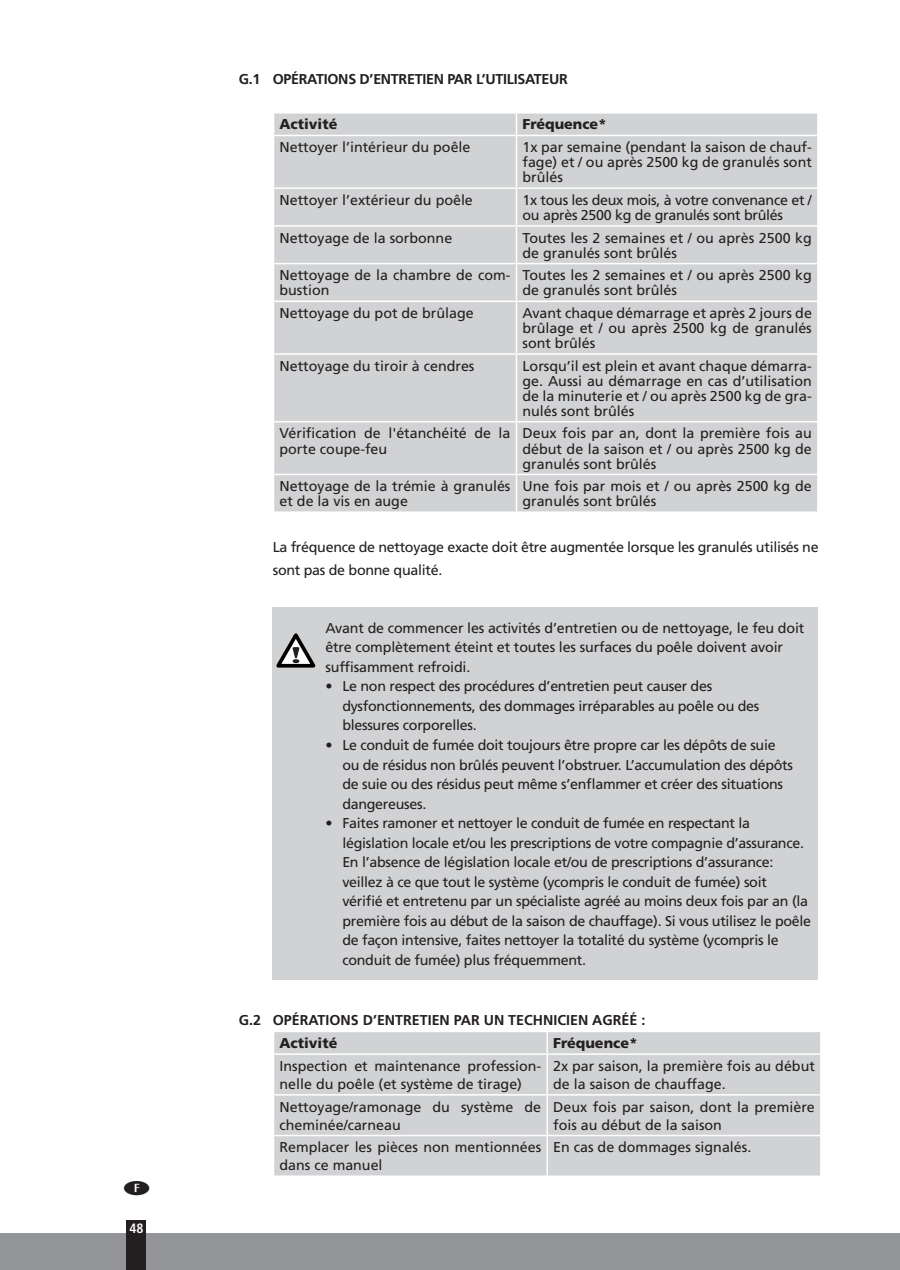
<style>
.page{position:relative;width:900px;height:1270px;background:#fff}
.page>*{position:absolute;margin:0;border:0;box-sizing:border-box;transform-origin:0 0}
.t1{font:14.25px/15px "Frutiger LT Std";letter-spacing:-.01em;color:#231f20}
.t2{font:700 14.25px "Frutiger LT Std";letter-spacing:-.01em;color:#231f20}
.t3{font:900 14.25px "Frutiger LT Std";color:#231f20}
.t4{font:700 condensed 13.5px "Frutiger LT Std";color:#fff}
</style>
<div class="page">
<div style="left:0;top:1232px;width:896px;height:37px;background:#939598"></div>
<div style="left:127px;top:1219px;width:19px;height:50px;background:#231f20"></div>
<hr style="left:896px;top:1232px;width:3px;height:37px;background:#939598">
<div style="left:274px;top:113px;width:543px;height:398px;background:#d1d2d4"></div>
<hr style="left:515px;top:113px;width:2px;height:22px;background:#fff">
<hr style="left:515px;top:136px;width:2px;height:51px;background:#fff">
<hr style="left:515px;top:189px;width:2px;height:36px;background:#fff">
<hr style="left:515px;top:227px;width:2px;height:36px;background:#fff">
<hr style="left:515px;top:264px;width:2px;height:36px;background:#fff">
<hr style="left:515px;top:302px;width:2px;height:51px;background:#fff">
<hr style="left:515px;top:355px;width:2px;height:66px;background:#fff">
<hr style="left:515px;top:422px;width:2px;height:51px;background:#fff">
<hr style="left:515px;top:475px;width:2px;height:36px;background:#fff">
<hr style="left:274px;top:135px;width:242px;height:1px;background:#fff">
<hr style="left:516px;top:135px;width:301px;height:1px;background:#fff">
<hr style="left:274px;top:187px;width:242px;height:2px;background:#fff">
<hr style="left:516px;top:187px;width:301px;height:2px;background:#fff">
<hr style="left:274px;top:225px;width:242px;height:2px;background:#fff">
<hr style="left:516px;top:225px;width:301px;height:2px;background:#fff">
<hr style="left:274px;top:263px;width:242px;height:1px;background:#fff">
<hr style="left:516px;top:263px;width:301px;height:1px;background:#fff">
<hr style="left:274px;top:300px;width:242px;height:2px;background:#fff">
<hr style="left:516px;top:300px;width:301px;height:2px;background:#fff">
<hr style="left:274px;top:353px;width:242px;height:2px;background:#fff">
<hr style="left:516px;top:353px;width:301px;height:2px;background:#fff">
<hr style="left:274px;top:421px;width:242px;height:1px;background:#fff">
<hr style="left:516px;top:421px;width:301px;height:1px;background:#fff">
<hr style="left:274px;top:473px;width:242px;height:2px;background:#fff">
<hr style="left:516px;top:473px;width:301px;height:2px;background:#fff">
<div style="left:273px;top:607px;width:51px;height:372px;background:#d1d2d4"></div>
<div style="left:324px;top:607px;width:493px;height:372px;background:#d1d2d4"></div>
<svg style="left:276px;top:633px;width:39px;height:35px"></svg>
<div style="left:274px;top:1032px;width:546px;height:143px;background:#d1d2d4"></div>
<hr style="left:546px;top:1032px;width:2px;height:21px;background:#fff">
<hr style="left:546px;top:1054px;width:2px;height:40px;background:#fff">
<hr style="left:546px;top:1095px;width:2px;height:39px;background:#fff">
<hr style="left:546px;top:1136px;width:2px;height:39px;background:#fff">
<hr style="left:274px;top:1053px;width:273px;height:1px;background:#fff">
<hr style="left:547px;top:1053px;width:273px;height:1px;background:#fff">
<hr style="left:274px;top:1094px;width:273px;height:1px;background:#fff">
<hr style="left:547px;top:1094px;width:273px;height:1px;background:#fff">
<hr style="left:274px;top:1134px;width:273px;height:2px;background:#fff">
<hr style="left:547px;top:1134px;width:273px;height:2px;background:#fff">
<div style="left:3px;top:1181px;width:268px;height:39px;background:#fff"></div>
<p class="t4" style="left:130px;top:1219px;width:16px">48</p>
<p class="t2" style="left:239px;top:70px;width:70px">G.1 OPÉRATIONS</p>
<p class="t2" style="left:359px;top:70px;width:23px">D’ENTRETIEN</p>
<p class="t2" style="left:447px;top:70px;width:10px">PAR</p>
<p class="t2" style="left:476px;top:70px;width:28px">L’UTILISATE</p>
<p class="t2" style="left:549px;top:70px;width:17px">UR</p>
<p class="t3" style="left:279px;top:116px;width:59px">Activité</p>
<p class="t3" style="left:522px;top:116px;width:86px">Fréquence*</p>
<p class="t1" style="left:279px;top:140px;width:192px">Nettoyer l’intérieur du poêle</p>
<p class="t1" style="left:522px;top:140px;width:291px;text-align:justify">1x par semaine (pendant la saison de chauf&shy;fage) et / ou après 2500 kg de granulés sont brûlés</p>
<p class="t1" style="left:279px;top:192px;width:195px">Nettoyer l’extérieur du poêle</p>
<p class="t1" style="left:522px;top:192px;width:291px">1x tous les deux mois, à votre convenance et / ou après 2500 kg de granulés sont brûlés</p>
<p class="t1" style="left:279px;top:230px;width:174px">Nettoyage de la sorbonne</p>
<p class="t1" style="left:522px;top:230px;width:291px">Toutes les 2 semaines et / ou après 2500 kg de granulés sont brûlés</p>
<p class="t1" style="left:279px;top:268px;width:232px">Nettoyage de la chambre de com&shy;bustion</p>
<p class="t1" style="left:522px;top:268px;width:291px">Toutes les 2 semaines et / ou après 2500 kg de granulés sont brûlés</p>
<p class="t1" style="left:279px;top:305px;width:195px">Nettoyage du pot de brûlage</p>
<p class="t1" style="left:522px;top:305px;width:291px;text-align:justify">Avant chaque démarrage et après 2 jours de brûlage et / ou après 2500 kg de granulés sont brûlés</p>
<p class="t1" style="left:279px;top:358px;width:196px">Nettoyage du tiroir à cendres</p>
<p class="t1" style="left:522px;top:358px;width:291px;text-align:justify">Lorsqu’il est plein et avant chaque démarra&shy;ge. Aussi au démarrage en cas d’utilisation de la minuterie et / ou après 2500 kg de gra&shy;nulés sont brûlés</p>
<p class="t1" style="left:279px;top:426px;width:232px">Vérification de l'étanchéité de la porte coupe-feu</p>
<p class="t1" style="left:522px;top:426px;width:291px;text-align:justify">Deux fois par an, dont la première fois au début de la saison et / ou après 2500 kg de granulés sont brûlés</p>
<p class="t1" style="left:279px;top:479px;width:232px">Nettoyage de la trémie à granulés et de la vis en auge</p>
<p class="t1" style="left:522px;top:479px;width:291px">Une fois par mois et / ou après 2500 kg de granulés sont brûlés</p>
<p class="t1" style="left:273px;top:536px;width:547px;line-height:22.5px">La fréquence de nettoyage exacte doit être augmentée lorsque les granulés utilisés ne sont pas de bonne qualité.</p>
<p class="t1" style="left:325px;top:618px;width:480px;line-height:19.5px">Avant de commencer les activités d’entretien ou de nettoyage, le feu doit être complètement éteint et toutes les surfaces du poêle doivent avoir suffisamment refroidi.</p>
<p class="t1" style="left:342px;top:677px;width:418px;line-height:19.5px;text-indent:-17px">• Le non respect des procédures d’entretien peut causer des dysfonctionnements, des dommages irréparables au poêle ou des blessures corporelles.</p>
<p class="t1" style="left:342px;top:735px;width:452px;line-height:19.5px;text-indent:-17px">• Le conduit de fumée doit toujours être propre car les dépôts de suie ou de résidus non brûlés peuvent l’obstruer. L’accumulation des dépôts de suie ou des résidus peut même s’enflammer et créer des situations dangereuses.</p>
<p class="t1" style="left:342px;top:813px;width:470px;line-height:19.5px;text-indent:-17px">• Faites ramoner et nettoyer le conduit de fumée en respectant la législation locale et/ou les prescriptions de votre compagnie d’assurance.<br>En l’absence de législation locale et/ou de prescriptions d’assurance: veillez à ce que tout le système (ycompris le conduit de fumée) soit<br>vérifié et entretenu par un spécialiste agréé au moins deux fois par an (la première fois au début de la saison de chauffage). Si vous utilisez le poêle de façon intensive, faites nettoyer la totalité du système (ycompris le conduit de fumée) plus fréquemment.</p>
<p class="t2" style="left:239px;top:1011px;width:71px">G.2 OPÉRATIONS</p>
<p class="t2" style="left:363px;top:1011px;width:24px">D’ENTRETIEN</p>
<p class="t2" style="left:454px;top:1011px;width:10px">PAR</p>
<p class="t2" style="left:483px;top:1011px;width:34px">UN TECHNICIEN</p>
<p class="t2" style="left:592px;top:1011px;width:11px">AGR</p>
<p class="t2" style="left:621px;top:1011px;width:25px">ÉÉ :</p>
<p class="t3" style="left:279px;top:1034px;width:59px">Activité</p>
<p class="t3" style="left:553px;top:1034px;width:86px">Fréquence*</p>
<p class="t1" style="left:279px;top:1056px;width:263px;line-height:18px">Inspection et maintenance profession&shy;nelle du poêle (et système de tirage)</p>
<p class="t1" style="left:553px;top:1056px;width:263px;line-height:18px">2x par saison, la première fois au début de la saison de chauffage.</p>
<p class="t1" style="left:279px;top:1097px;width:263px;line-height:18px">Nettoyage/ramonage du système de cheminée/carneau</p>
<p class="t1" style="left:553px;top:1097px;width:263px;line-height:18px">Deux fois par saison, dont la première fois au début de la saison</p>
<p class="t1" style="left:279px;top:1138px;width:263px;line-height:18px">Remplacer les pièces non mentionnées dans ce manuel</p>
<p class="t1" style="left:553px;top:1139px;width:199px">En cas de dommages signalés.</p>
</div>
